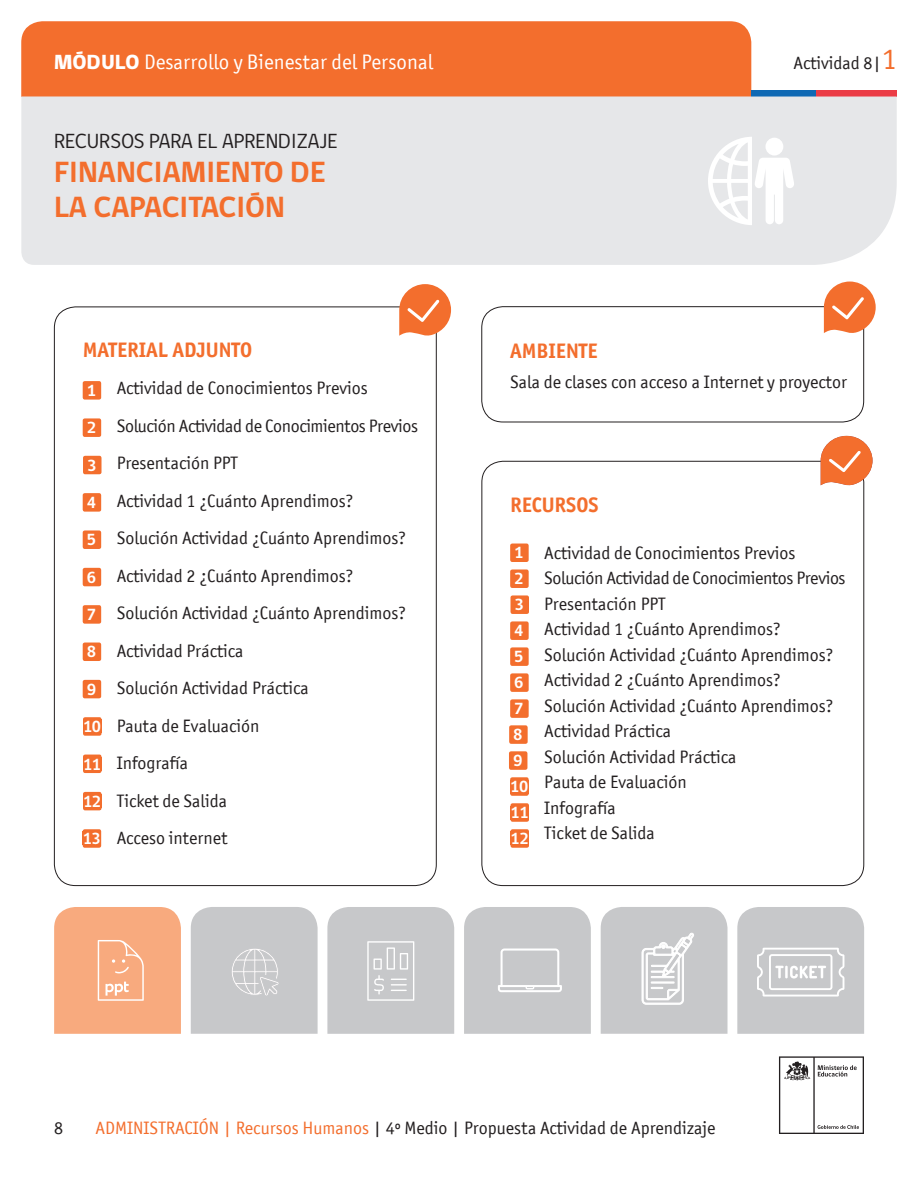
<style>
.page{position:relative;width:918px;height:1188px;background:#fff}
.page>*{position:absolute;margin:0;border:0;box-sizing:border-box;transform-origin:0 0}
.Nombre_de_act{font:700 30px "gob CL";color:#f36e2d}
.t1{font:21px "Officina San ITC";color:#fff}
.titulo_4__naranja_al{font:700 21px "Officina San ITC";color:#f36e2d}
.t2{font:21px "gob CL";color:#231f20}
.texto_2__numero_cuad{font:18px "Officina San ITC";color:#231f20}
.texto_2__numero_cuad-2{font:18px "Officina San ITC";letter-spacing:-.02em;color:#231f20}
.t3{font:700 16.5px "gob CL";letter-spacing:-.015em;color:#fff}
.s1{font-family:"gob CL";font-weight:800}
.s2{font-size:30px;color:#f36e2d}
.s3{color:#f36e2d}
</style>
<div class="page">
<svg style="left:779px;top:1056px;width:85px;height:78px"></svg>
<div style="left:21px;top:21px;width:730px;height:76px;background:#f36e2d"></div>
<div style="left:751px;top:90px;width:65px;height:7px;background:#0f69b4"></div>
<div style="left:816px;top:90px;width:81px;height:7px;background:#eb3c46"></div>
<div style="left:191px;top:907px;width:127px;height:127px;background:#c7c8ca"></div>
<div style="left:21px;top:97px;width:876px;height:168px;background:#e6e7e9"></div>
<svg style="left:708px;top:137px;width:86px;height:88px"></svg>
<svg style="left:54px;top:907px;width:127px;height:127px;background:#f8ad83"></svg>
<svg style="left:601px;top:907px;width:127px;height:127px;background:#cccdcf"></svg>
<svg style="left:737px;top:907px;width:127px;height:127px;background:#cbccce"></svg>
<svg style="left:327px;top:907px;width:127px;height:127px;background:#c9cacc"></svg>
<div style="left:464px;top:907px;width:127px;height:127px;background:#c7c8ca"></div>
<svg style="left:821px;top:436px;width:52px;height:51px"></svg>
<div style="left:481px;top:306px;width:383px;height:116px;border:1px solid #231f20;border-radius:21px"></div>
<svg style="left:824px;top:282px;width:52px;height:53px"></svg>
<svg style="left:399px;top:284px;width:52px;height:53px"></svg>
<div style="left:510px;top:544px;width:19px;height:18px;background:#f36e2d;border-radius:2px"></div>
<div style="left:83px;top:381px;width:18px;height:19px;background:#f36e2d;border-radius:2px"></div>
<div style="left:510px;top:569px;width:19px;height:19px;background:#f36e2d;border-radius:2px"></div>
<div style="left:83px;top:418px;width:18px;height:19px;background:#f36e2d;border-radius:2px"></div>
<div style="left:511px;top:595px;width:18px;height:19px;background:#f36e2d;border-radius:2px"></div>
<div style="left:83px;top:456px;width:19px;height:18px;background:#f36e2d;border-radius:2px"></div>
<div style="left:510px;top:621px;width:19px;height:19px;background:#f36e2d;border-radius:2px"></div>
<div style="left:83px;top:493px;width:18px;height:19px;background:#f36e2d;border-radius:2px"></div>
<div style="left:510px;top:647px;width:19px;height:19px;background:#f36e2d;border-radius:2px"></div>
<div style="left:83px;top:530px;width:18px;height:19px;background:#f36e2d;border-radius:2px"></div>
<div style="left:510px;top:673px;width:19px;height:19px;background:#f36e2d;border-radius:2px"></div>
<div style="left:83px;top:568px;width:18px;height:18px;background:#f36e2d;border-radius:2px"></div>
<div style="left:510px;top:699px;width:19px;height:19px;background:#f36e2d;border-radius:2px"></div>
<div style="left:83px;top:605px;width:18px;height:19px;background:#f36e2d;border-radius:2px"></div>
<div style="left:509px;top:725px;width:19px;height:19px;background:#f36e2d;border-radius:2px"></div>
<div style="left:83px;top:643px;width:18px;height:18px;background:#f36e2d;border-radius:2px"></div>
<div style="left:509px;top:751px;width:18px;height:19px;background:#f36e2d;border-radius:2px"></div>
<div style="left:83px;top:680px;width:18px;height:18px;background:#f36e2d;border-radius:2px"></div>
<div style="left:510px;top:777px;width:19px;height:19px;background:#f36e2d;border-radius:2px"></div>
<div style="left:511px;top:803px;width:18px;height:19px;background:#f36e2d;border-radius:2px"></div>
<div style="left:511px;top:829px;width:18px;height:19px;background:#f36e2d;border-radius:2px"></div>
<div style="left:83px;top:717px;width:19px;height:19px;background:#f36e2d;border-radius:2px"></div>
<div style="left:83px;top:755px;width:19px;height:18px;background:#f36e2d;border-radius:2px"></div>
<div style="left:83px;top:792px;width:19px;height:18px;background:#f36e2d;border-radius:2px"></div>
<div style="left:83px;top:829px;width:18px;height:19px;background:#f36e2d;border-radius:2px"></div>
<p class="t1" style="left:54px;top:50px;width:381px"><span class="s1">MÓDULO</span> Desarrollo y Bienestar del Personal</p>
<p class="texto_2__numero_cuad" style="left:794px;top:53px;width:105px">Actividad 8|<span class="s2">1</span></p>
<p class="t2" style="left:54px;top:127px;width:285px">RECURSOS PARA EL APRENDIZAJE</p>
<p class="Nombre_de_act" style="left:54px;top:152px;width:273px">FINANCIAMIENTO DE</p>
<p class="Nombre_de_act" style="left:54px;top:186px;width:233px">LA CAPACITACIÓN</p>
<p class="titulo_4__naranja_al" style="left:83px;top:336px;width:171px">MATERIAL ADJUNTO</p>
<p class="texto_2__numero_cuad" style="left:117px;top:378px;width:253px">Actividad de Conocimientos Previos</p>
<p class="texto_2__numero_cuad-2" style="left:117px;top:415px;width:303px">Solución Actividad de Conocimientos Previos</p>
<p class="texto_2__numero_cuad" style="left:117px;top:453px;width:123px">Presentación PPT</p>
<p class="texto_2__numero_cuad" style="left:117px;top:490px;width:238px">Actividad 1 ¿Cuánto Aprendimos?</p>
<p class="texto_2__numero_cuad" style="left:117px;top:528px;width:291px">Solución Actividad ¿Cuánto Aprendimos?</p>
<p class="texto_2__numero_cuad" style="left:117px;top:565px;width:238px">Actividad 2 ¿Cuánto Aprendimos?</p>
<p class="texto_2__numero_cuad" style="left:117px;top:603px;width:291px">Solución Actividad ¿Cuánto Aprendimos?</p>
<p class="texto_2__numero_cuad" style="left:117px;top:640px;width:128px">Actividad Práctica</p>
<p class="texto_2__numero_cuad" style="left:117px;top:678px;width:194px">Solución Actividad Práctica</p>
<p class="texto_2__numero_cuad" style="left:117px;top:715px;width:144px">Pauta de Evaluación</p>
<p class="texto_2__numero_cuad" style="left:117px;top:753px;width:73px">Infografía</p>
<p class="texto_2__numero_cuad" style="left:117px;top:790px;width:112px">Ticket de Salida</p>
<p class="texto_2__numero_cuad" style="left:117px;top:828px;width:112px">Acceso internet</p>
<p class="t3" style="left:87px;top:379px;width:11px">1</p>
<p class="t3" style="left:87px;top:417px;width:11px">2</p>
<p class="t3" style="left:87px;top:454px;width:11px">3</p>
<p class="t3" style="left:87px;top:491px;width:11px">4</p>
<p class="t3" style="left:87px;top:529px;width:11px">5</p>
<p class="t3" style="left:87px;top:566px;width:11px">6</p>
<p class="t3" style="left:87px;top:603px;width:11px">7</p>
<p class="t3" style="left:87px;top:641px;width:11px">8</p>
<p class="t3" style="left:87px;top:678px;width:11px">9</p>
<p class="t3" style="left:83px;top:716px;width:20px">10</p>
<p class="t3" style="left:83px;top:753px;width:20px">11</p>
<p class="t3" style="left:83px;top:790px;width:20px">12</p>
<p class="t3" style="left:83px;top:828px;width:20px">13</p>
<p class="titulo_4__naranja_al" style="left:510px;top:337px;width:89px">AMBIENTE</p>
<p class="texto_2__numero_cuad" style="left:510px;top:371px;width:339px">Sala de clases con acceso a Internet y proyector</p>
<p class="titulo_4__naranja_al" style="left:510px;top:492px;width:90px">RECURSOS</p>
<p class="texto_2__numero_cuad" style="left:544px;top:542px;width:253px">Actividad de Conocimientos Previos</p>
<p class="texto_2__numero_cuad-2" style="left:544px;top:568px;width:303px">Solución Actividad de Conocimientos Previos</p>
<p class="texto_2__numero_cuad" style="left:544px;top:593px;width:123px">Presentación PPT</p>
<p class="texto_2__numero_cuad" style="left:544px;top:619px;width:238px">Actividad 1 ¿Cuánto Aprendimos?</p>
<p class="texto_2__numero_cuad" style="left:544px;top:644px;width:291px">Solución Actividad ¿Cuánto Aprendimos?</p>
<p class="texto_2__numero_cuad" style="left:544px;top:670px;width:238px">Actividad 2 ¿Cuánto Aprendimos?</p>
<p class="texto_2__numero_cuad" style="left:544px;top:695px;width:291px">Solución Actividad ¿Cuánto Aprendimos?</p>
<p class="texto_2__numero_cuad" style="left:544px;top:721px;width:128px">Actividad Práctica</p>
<p class="texto_2__numero_cuad" style="left:544px;top:746px;width:194px">Solución Actividad Práctica</p>
<p class="texto_2__numero_cuad" style="left:544px;top:772px;width:144px">Pauta de Evaluación</p>
<p class="texto_2__numero_cuad" style="left:544px;top:797px;width:73px">Infografía</p>
<p class="texto_2__numero_cuad" style="left:544px;top:823px;width:112px">Ticket de Salida</p>
<p class="t3" style="left:514px;top:542px;width:11px">1</p>
<p class="t3" style="left:514px;top:568px;width:11px">2</p>
<p class="t3" style="left:515px;top:594px;width:11px">3</p>
<p class="t3" style="left:514px;top:620px;width:11px">4</p>
<p class="t3" style="left:514px;top:646px;width:11px">5</p>
<p class="t3" style="left:514px;top:671px;width:11px">6</p>
<p class="t3" style="left:514px;top:697px;width:11px">7</p>
<p class="t3" style="left:513px;top:723px;width:11px">8</p>
<p class="t3" style="left:513px;top:749px;width:11px">9</p>
<p class="t3" style="left:510px;top:776px;width:20px">10</p>
<p class="t3" style="left:511px;top:802px;width:20px">11</p>
<p class="t3" style="left:511px;top:828px;width:20px">12</p>
<p class="texto_2__numero_cuad" style="left:54px;top:1118px;width:10px">8</p>
<p class="texto_2__numero_cuad" style="left:95px;top:1118px;width:622px"><span class="s3">ADMINISTRACIÓN | Recursos Humanos</span> | 4º Medio | Propuesta Actividad de Aprendizaje</p>
</div>
